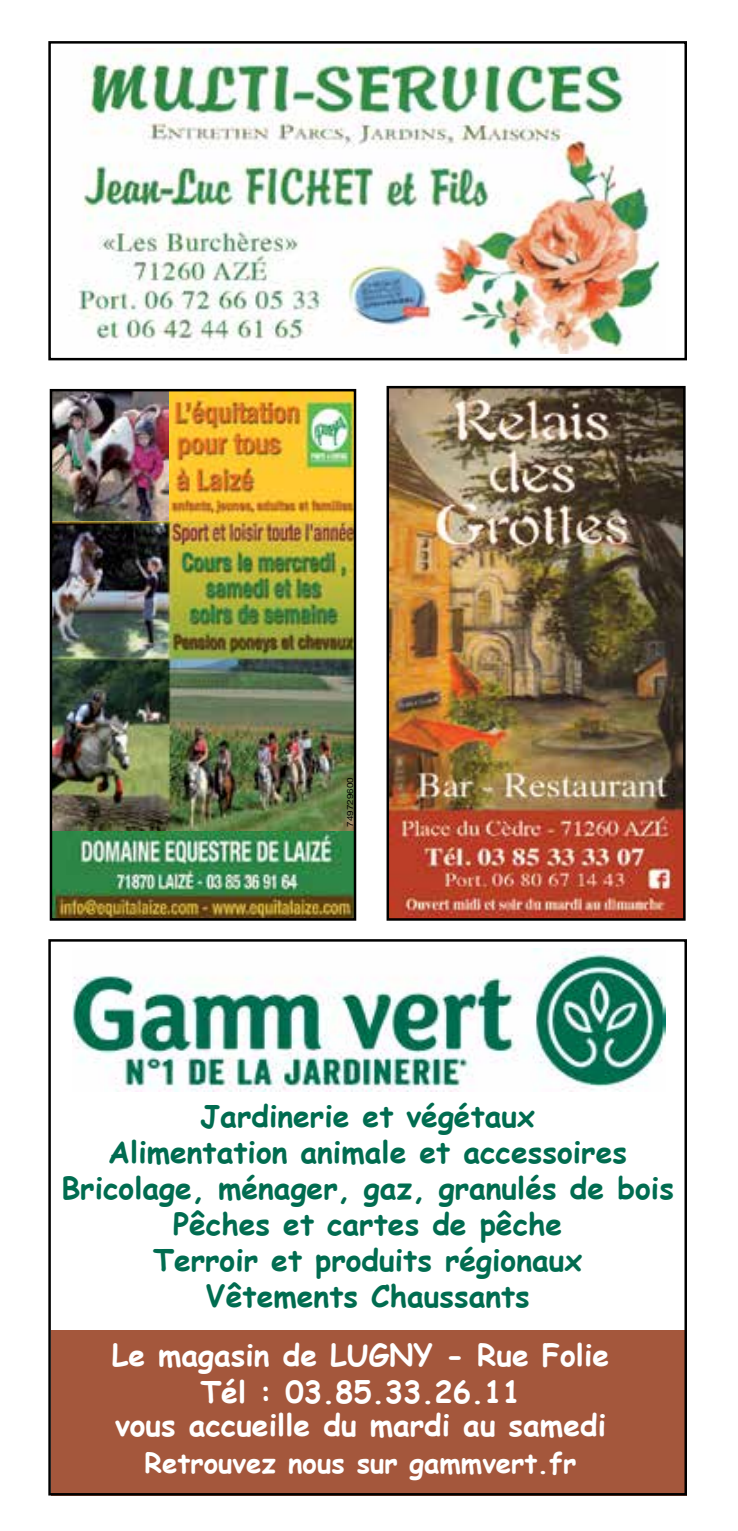
<style>
.page{position:relative;width:738px;height:1531px;background:#fff}
.page>*{position:absolute;margin:0;border:0;box-sizing:border-box;transform-origin:0 0}
.t1{font:700 30px/36px "Comic Sans MS";color:#006c50;text-align:center}
.t2{font:700 30px/37.5px "Comic Sans MS";color:#fff;text-align:center}
.t3{font:700 27.5px "Comic Sans MS";color:#fff}
.t4{font:8.5px "Helvetica Neue LT";color:#000;scale:1.17 1}
</style>
<div class="page">
<img style="left:78px;top:49px;width:582px;height:305px">
<div style="left:48px;top:41px;width:638px;height:319px;border:2px solid #000"></div>
<img style="left:389px;top:389px;width:293px;height:529px">
<div style="left:386px;top:386px;width:299px;height:535px;border:2px solid #000"></div>
<img style="left:53px;top:392px;width:300px;height:526px">
<div style="left:50px;top:389px;width:306px;height:532px;border:2px solid #000"></div>
<div style="left:51px;top:1330px;width:635px;height:165px;background:#a4573c"></div>
<img style="left:72px;top:949px;width:593px;height:142px">
<div style="left:48px;top:939px;width:638px;height:556px;border:2px solid #000"></div>
<p class="t4" style="left:345px;top:826px;width:44px;rotate:-90deg">749729600</p>
<p class="t1" style="left:61px;top:1097px;width:613px">Jardinerie et végétaux<br>Alimentation animale et accessoires<br>Bricolage, ménager, gaz, granulés de bois<br>Pêches et cartes de pêche<br>Terroir et produits régionaux<br>Vêtements Chaussants</p>
<p class="t2" style="left:112px;top:1335px;width:498px">Le magasin de LUGNY - Rue Folie<br>Tél : 03.85.33.26.11</p>
<p class="t2" style="left:115px;top:1405px;width:492px">vous accueille du mardi au samedi</p>
<p class="t3" style="left:144px;top:1443px;width:433px">Retrouvez nous sur gammvert.fr</p>
</div>
